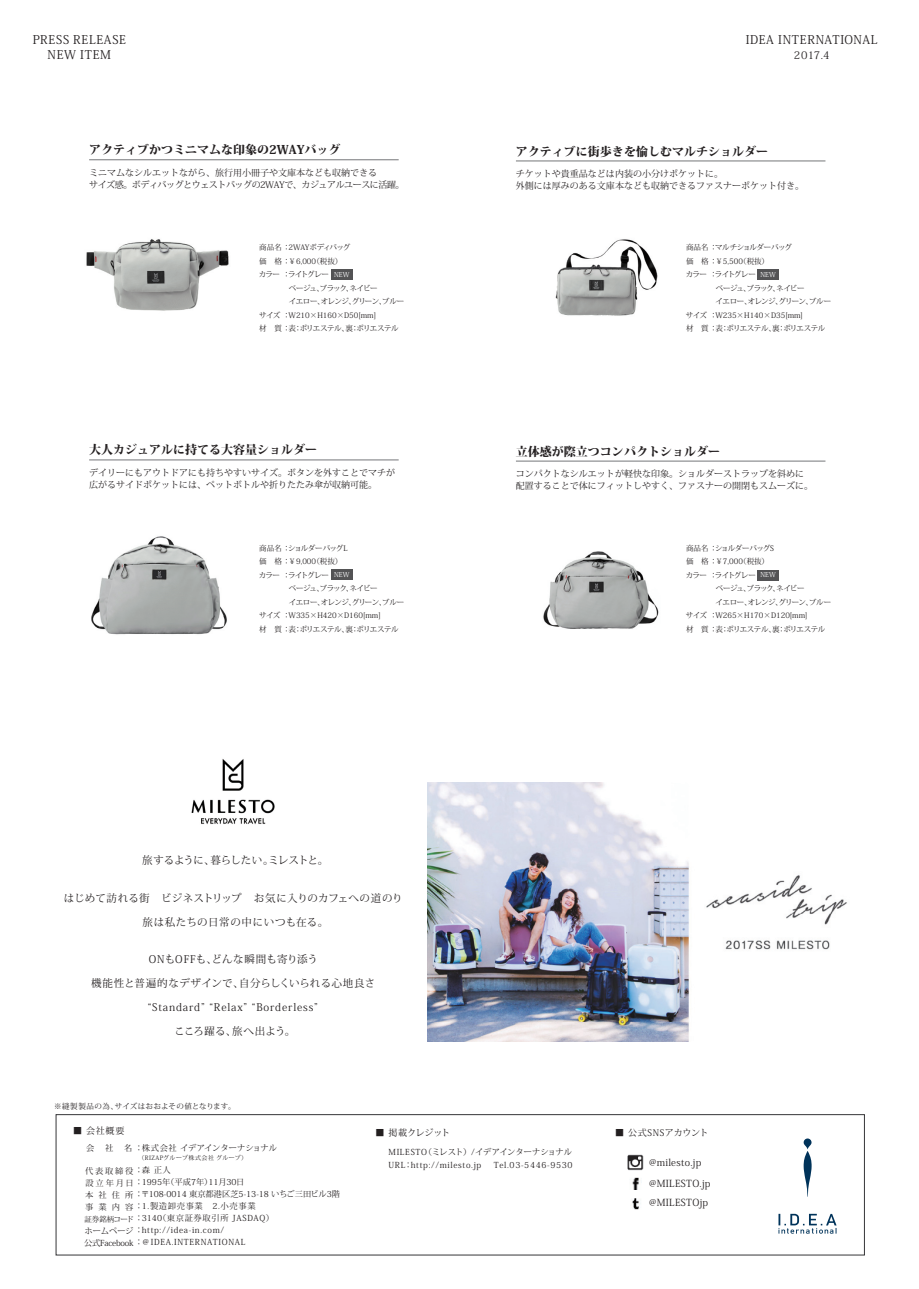
<style>
.page{position:relative;width:919px;height:1289px;background:#fff}
.page>*{position:absolute;margin:0;border:0;box-sizing:border-box;transform-origin:0 0}
.t1{font:800 12px "Koz Min Pro";color:#231f20}
.t2{font:12px/15px "Koz Min Pro";letter-spacing:.06em;color:#231f20;text-align:center}
.t3{font:10.5px "Koz Min Pro";letter-spacing:.01em;color:#231f20}
.t4{font:10.5px "Koz Min Pro";letter-spacing:.03em;color:#231f20}
.t5{font:10.5px "Koz Min Pro";letter-spacing:.08em;color:#231f20}
.t6{font:10.5px "Koz Min Pro";letter-spacing:-.04em;color:#231f20}
.t7{font:10.5px "Koz Min Pro";letter-spacing:.05em;color:#231f20}
.t8{font:9.75px/21px "Koz Min Pro";letter-spacing:.03em;color:#231f20}
.t9{font:9px/12px "Koz Min Pro";color:#231f20}
.t10{font:9px/12px "Koz Min Pro";letter-spacing:-.05em;color:#231f20}
.t11{font:9px "Koz Min Pro";letter-spacing:.04em;color:#231f20}
.t12{font:8.25px/12px "Koz Min Pro";letter-spacing:.07em;color:#231f20}
.t13{font:8.25px/11.9px "Koz Min Pro";color:#231f20}
.t14{font:7.5px/13.5px "Koz Min Pro";letter-spacing:-.05em;color:#231f20}
.t15{font:7.5px/13.5px "Koz Min Pro";letter-spacing:-.075em;color:#231f20}
.t16{font:7.5px/13.5px "Koz Min Pro";letter-spacing:-.07em;color:#231f20}
.t17{font:7.5px "Koz Min Pro";letter-spacing:.05em;color:#231f20}
.t18{font:6.75px "Koz Min Pro";color:#fff}
.t19{font:6px "Koz Min Pro";letter-spacing:.08em;color:#231f20}
.s1{font-size:7.5px}
</style>
<div class="page">
<hr style="left:89px;top:159px;width:309px;height:1px;background:#757679">
<hr style="left:516px;top:160px;width:309px;height:1px;background:#757679">
<img style="left:91px;top:536px;width:136px;height:99px">
<img style="left:86px;top:239px;width:143px;height:72px">
<img style="left:555px;top:239px;width:103px;height:77px">
<img style="left:543px;top:552px;width:116px;height:77px">
<div style="left:331px;top:269px;width:21px;height:10px;background:#535355"></div>
<div style="left:757px;top:270px;width:21px;height:10px;background:#535355"></div>
<hr style="left:89px;top:459px;width:309px;height:1px;background:#757679">
<hr style="left:516px;top:460px;width:309px;height:1px;background:#757679">
<div style="left:331px;top:569px;width:21px;height:10px;background:#535355"></div>
<div style="left:757px;top:570px;width:21px;height:10px;background:#535355"></div>
<img style="left:191px;top:759px;width:84px;height:66px">
<img style="left:427px;top:782px;width:420px;height:259px">
<div style="left:56px;top:1114px;width:808px;height:141px;border:1px solid #363638"></div>
<svg style="left:803px;top:1138px;width:8px;height:58px"></svg>
<svg style="left:778px;top:1213px;width:58px;height:20px"></svg>
<img style="left:627px;top:1154px;width:17px;height:56px">
<h1 class="t2" style="left:33px;top:32px;width:95px">PRESS RELEASE<br>NEW ITEM</h1>
<h1 class="t2" style="left:745px;top:32px;width:133px">IDEA INTERNATIONAL</h1>
<h2 class="t4" style="left:793px;top:48px;width:37px">2017.4</h2>
<h1 class="t1" style="left:89px;top:141px;width:253px">アクティブかつミニマムな印象の2WAYバッグ</h1>
<p class="t10" style="left:89px;top:166px;width:317px">ミニマムなシルエットながら、旅行用小冊子や文庫本なども収納できる<br>サイズ感。ボディバッグとウェストバッグの2WAYで、カジュアルユースに活躍。</p>
<h1 class="t1" style="left:516px;top:142px;width:253px">アクティブに街歩きを愉しむマルチショルダー</h1>
<p class="t9" style="left:516px;top:167px;width:289px">チケットや貴重品などは内装の小分けポケットに。<br>外側には厚みのある文庫本なども収納できるファスナーポケット付き。</p>
<p class="t14" style="left:259px;top:241px;width:93px">商品名：2WAYボディバッグ価　格：￥6,000（税抜）カラー：ライトグレー</p>
<p class="t14" style="left:259px;top:308px;width:141px">サイズ：W210×H160×D50[mm]<br>材　質：表：ポリエステル、裏：ポリエステル</p>
<p class="t18" style="left:334px;top:269px;width:17px">NEW</p>
<p class="t15" style="left:289px;top:281px;width:117px">ベージュ、ブラック、ネイビー<br>イエロー、オレンジ、グリーン、ブルー</p>
<p class="t14" style="left:685px;top:241px;width:108px">商品名：マルチショルダーバッグ価　格：￥5,500（税抜）<br>カラー：ライトグレー</p>
<p class="t14" style="left:686px;top:308px;width:141px">サイズ：W235×H140×D35[mm]<br>材　質：表：ポリエステル、裏：ポリエステル</p>
<p class="t18" style="left:760px;top:270px;width:17px">NEW</p>
<p class="t15" style="left:715px;top:281px;width:117px">ベージュ、ブラック、ネイビー<br>イエロー、オレンジ、グリーン、ブルー</p>
<h1 class="t1" style="left:89px;top:441px;width:230px">大人カジュアルに持てる大容量ショルダー</h1>
<p class="t9" style="left:89px;top:466px;width:307px">デイリーにもアウトドアにも持ちやすいサイズ。ボタンを外すことでマチが広がるサイドポケットには、ペットボトルや折りたたみ傘が収納可能。</p>
<h1 class="t1" style="left:516px;top:442px;width:205px">立体感が際立つコンパクトショルダー</h1>
<p class="t9" style="left:516px;top:467px;width:298px">コンパクトなシルエットが軽快な印象。ショルダーストラップを斜めに配置することで体にフィットしやすく、ファスナーの開閉もスムーズに。</p>
<p class="t16" style="left:259px;top:541px;width:90px">商品名：ショルダーバッグL価　格：￥9,000（税抜）カラー：ライトグレー</p>
<p class="t14" style="left:259px;top:608px;width:141px">サイズ：W335×H420×D160[mm]<br>材　質：表：ポリエステル、裏：ポリエステル</p>
<p class="t18" style="left:334px;top:569px;width:17px">NEW</p>
<p class="t15" style="left:289px;top:581px;width:117px">ベージュ、ブラック、ネイビー<br>イエロー、オレンジ、グリーン、ブルー</p>
<p class="t16" style="left:685px;top:541px;width:90px">商品名：ショルダーバッグS価　格：￥7,000（税抜）カラー：ライトグレー</p>
<p class="t14" style="left:686px;top:608px;width:141px">サイズ：W265×H170×D120[mm]<br>材　質：表：ポリエステル、裏：ポリエステル</p>
<p class="t18" style="left:760px;top:570px;width:17px">NEW</p>
<p class="t15" style="left:715px;top:581px;width:117px">ベージュ、ブラック、ネイビー<br>イエロー、オレンジ、グリーン、ブルー</p>
<h2 class="t6" style="left:142px;top:852px;width:187px">旅するように、暮らしたい。ミレストと。</h2>
<h2 class="t3" style="left:64px;top:890px;width:340px">はじめて訪れる街　ビジネストリップ　お気に入りのカフェへの道のり</h2>
<h2 class="t7" style="left:142px;top:914px;width:187px">旅は私たちの日常の中にいつも在る。</h2>
<h2 class="t3" style="left:149px;top:951px;width:171px">ONもOFFも、どんな瞬間も寄り添う</h2>
<h2 class="t4" style="left:91px;top:975px;width:286px">機能性と普遍的なデザインで、自分らしくいられる心地良さ</h2>
<h2 class="t5" style="left:148px;top:999px;width:171px">“Standard” “Relax” “Borderless”</h2>
<h2 class="t4" style="left:174px;top:1023px;width:122px">こころ躍る、旅へ出よう。</h2>
<p class="t17" style="left:54px;top:1100px;width:183px">※縫製製品の為、サイズはおおよその値となります。</p>
<p class="t9" style="left:73px;top:1124px;width:53px">■ 会社概要</p>
<p class="t9" style="left:375px;top:1126px;width:76px">■ 掲載クレジット</p>
<p class="t11" style="left:615px;top:1126px;width:95px">■ 公式SNSアカウント</p>
<p class="t12" style="left:86px;top:1141px;width:10px">会</p>
<p class="t12" style="left:105px;top:1141px;width:10px">社</p>
<p class="t13" style="left:124px;top:1141px;width:154px">名：株式会社 イデアインターナショナル</p>
<p class="t13" style="left:85px;top:1164px;width:256px">代表取締役：森 正人<br>設立年月日：1995年（平成7年）11月30日<br>本 社 住 所：〒108-0014 東京都港区芝5-13-18 いちご三田ビル3階事 業 内 容：1.製造卸売事業　2.小売事業</p>
<p class="t12" style="left:84px;top:1223px;width:163px">ホームページ：http://idea-in.com/<br>公式Facebook：＠IDEA.INTERNATIONAL</p>
<p class="t12" style="left:388px;top:1144px;width:185px;line-height:13.5px">MILESTO（ミレスト）/イデアインターナショナル<br>URL：http://milesto.jp　 Tel.03-5446-9530</p>
<h3 class="t8" style="left:649px;top:1151px;width:63px">@milesto.jp @MILESTO.jp</h3>
<h3 class="t8" style="left:649px;top:1191px;width:60px">@MILESTOjp</h3>
<p class="t19" style="left:138px;top:1153px;width:110px">（RIZAPグループ株式会社 グループ）</p>
<p class="t12" style="left:85px;top:1211px;width:191px"><span class="s1">証券銘柄コード</span>：3140（東京証券取引所 JASDAQ）</p>
</div>
